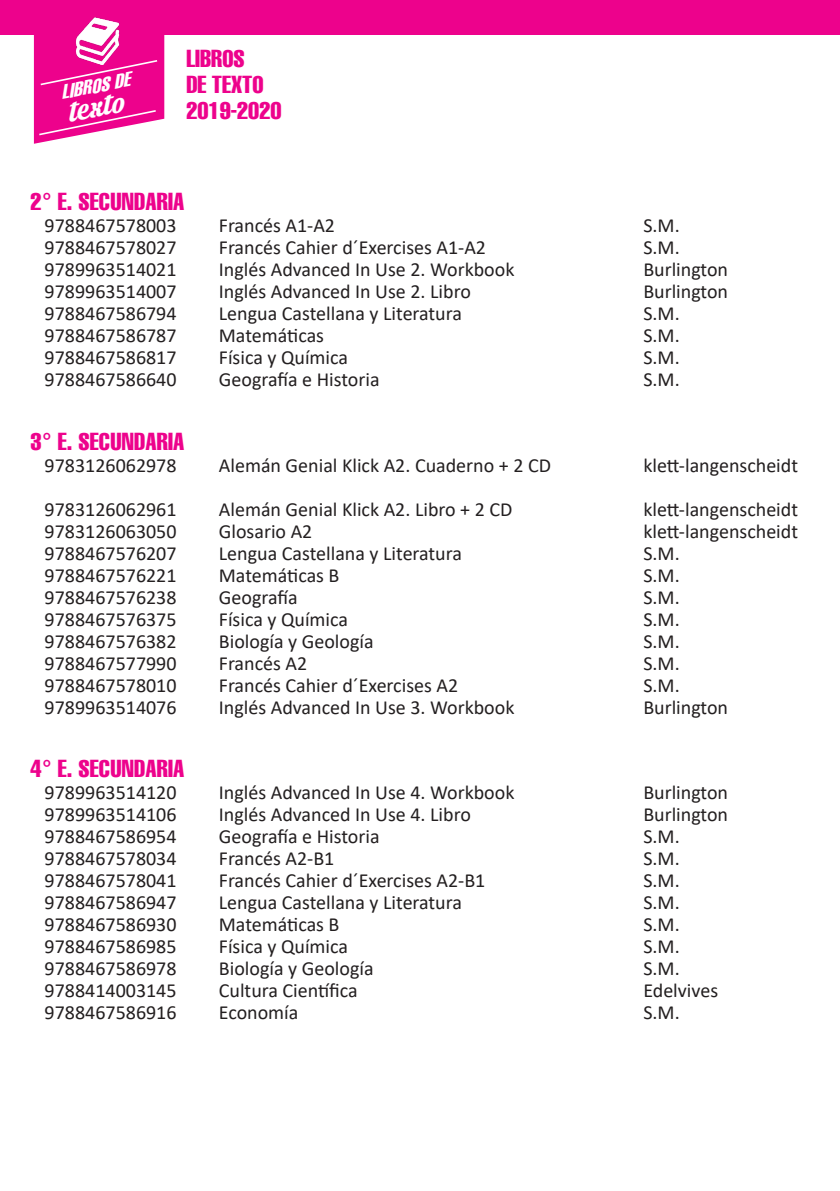
<style>
.page{position:relative;width:840px;height:1191px;background:#fff}
.page>*{position:absolute;margin:0;border:0;box-sizing:border-box;transform-origin:0 0}
.t1{font:37.2px "Krinkes Decor PERSONALUSE";color:#fff}
.t2{font:extra-condensed 24px/26px "Helvetica";letter-spacing:.01em;color:#ed028c}
.t3{font:20px "Calibri";color:#231f20}
.t4{font:italic extra-condensed 19.4px "Helvetica";color:#fff}
</style>
<div class="page">
<div style="left:0;top:0;width:839px;height:35px;background:#ed028c"></div>
<svg style="left:34px;top:17px;width:130px;height:127px"></svg>
<img style="left:74px;top:18px;width:47px;height:46px">
<p class="t2" style="left:186px;top:44px;width:79px">LIBROS<br>DE TEXTO</p>
<p class="t4" style="left:58px;top:80px;width:71px;rotate:-11deg">LIBROS DE</p>
<h1 class="t1" style="left:64px;top:88px;width:58px;rotate:-11deg">texto</h1>
<p class="t2" style="left:186px;top:96px;width:97px">2019-2020</p>
<p class="t2" style="left:31px;top:188px;width:155px">2º E. SECUNDARIA</p>
<p class="t3" style="left:45px;top:212px;width:133px">9788467578003</p>
<p class="t3" style="left:219px;top:212px;width:118px">Francés A1-A2</p>
<p class="t3" style="left:643px;top:212px;width:38px">S.M.</p>
<p class="t3" style="left:45px;top:234px;width:133px">9788467578027</p>
<p class="t3" style="left:219px;top:234px;width:268px">Francés Cahier d´Exercises A1-A2</p>
<p class="t3" style="left:643px;top:234px;width:38px">S.M.</p>
<p class="t3" style="left:45px;top:256px;width:133px">9789963514021</p>
<p class="t3" style="left:219px;top:256px;width:297px">Inglés Advanced In Use 2. Workbook</p>
<p class="t3" style="left:643px;top:256px;width:86px">Burlington</p>
<p class="t3" style="left:45px;top:278px;width:133px">9789963514007</p>
<p class="t3" style="left:219px;top:278px;width:253px">Inglés Advanced In Use 2. Libro</p>
<p class="t3" style="left:643px;top:278px;width:86px">Burlington</p>
<p class="t3" style="left:45px;top:300px;width:133px">9788467586794</p>
<p class="t3" style="left:219px;top:300px;width:244px">Lengua Castellana y Literatura</p>
<p class="t3" style="left:643px;top:300px;width:38px">S.M.</p>
<p class="t3" style="left:45px;top:322px;width:133px">9788467586787</p>
<p class="t3" style="left:219px;top:322px;width:107px">Matemáticas</p>
<p class="t3" style="left:643px;top:322px;width:38px">S.M.</p>
<p class="t3" style="left:45px;top:344px;width:133px">9788467586817</p>
<p class="t3" style="left:219px;top:344px;width:131px">Física y Química</p>
<p class="t3" style="left:643px;top:344px;width:38px">S.M.</p>
<p class="t3" style="left:45px;top:366px;width:133px">9788467586640</p>
<p class="t3" style="left:219px;top:366px;width:162px">Geografía e Historia</p>
<p class="t3" style="left:643px;top:366px;width:38px">S.M.</p>
<p class="t2" style="left:31px;top:427px;width:155px">3º E. SECUNDARIA</p>
<p class="t3" style="left:45px;top:451px;width:133px">9783126062978</p>
<p class="t3" style="left:219px;top:451px;width:333px">Alemán Genial Klick A2. Cuaderno + 2 CD</p>
<p class="t3" style="left:643px;top:451px;width:156px">klett-langenscheidt</p>
<p class="t3" style="left:45px;top:495px;width:133px">9783126062961</p>
<p class="t3" style="left:219px;top:495px;width:295px">Alemán Genial Klick A2. Libro + 2 CD</p>
<p class="t3" style="left:643px;top:495px;width:156px">klett-langenscheidt</p>
<p class="t3" style="left:45px;top:517px;width:133px">9783126063050</p>
<p class="t3" style="left:219px;top:517px;width:95px">Glosario A2</p>
<p class="t3" style="left:643px;top:517px;width:156px">klett-langenscheidt</p>
<p class="t3" style="left:45px;top:539px;width:133px">9788467576207</p>
<p class="t3" style="left:219px;top:539px;width:244px">Lengua Castellana y Literatura</p>
<p class="t3" style="left:643px;top:539px;width:38px">S.M.</p>
<p class="t3" style="left:45px;top:561px;width:133px">9788467576221</p>
<p class="t3" style="left:219px;top:561px;width:122px">Matemáticas B</p>
<p class="t3" style="left:643px;top:561px;width:38px">S.M.</p>
<p class="t3" style="left:45px;top:583px;width:133px">9788467576238</p>
<p class="t3" style="left:219px;top:583px;width:80px">Geografía</p>
<p class="t3" style="left:643px;top:583px;width:38px">S.M.</p>
<p class="t3" style="left:45px;top:605px;width:133px">9788467576375</p>
<p class="t3" style="left:219px;top:605px;width:131px">Física y Química</p>
<p class="t3" style="left:643px;top:605px;width:38px">S.M.</p>
<p class="t3" style="left:45px;top:627px;width:133px">9788467576382</p>
<p class="t3" style="left:219px;top:627px;width:156px">Biología y Geología</p>
<p class="t3" style="left:643px;top:627px;width:38px">S.M.</p>
<p class="t3" style="left:45px;top:649px;width:133px">9788467577990</p>
<p class="t3" style="left:219px;top:649px;width:90px">Francés A2</p>
<p class="t3" style="left:643px;top:649px;width:38px">S.M.</p>
<p class="t3" style="left:45px;top:671px;width:133px">9788467578010</p>
<p class="t3" style="left:219px;top:671px;width:241px">Francés Cahier d´Exercises A2</p>
<p class="t3" style="left:643px;top:671px;width:38px">S.M.</p>
<p class="t3" style="left:45px;top:693px;width:133px">9789963514076</p>
<p class="t3" style="left:219px;top:693px;width:297px">Inglés Advanced In Use 3. Workbook</p>
<p class="t3" style="left:643px;top:693px;width:86px">Burlington</p>
<p class="t2" style="left:31px;top:755px;width:155px">4º E. SECUNDARIA</p>
<p class="t3" style="left:45px;top:778px;width:133px">9789963514120</p>
<p class="t3" style="left:219px;top:778px;width:297px">Inglés Advanced In Use 4. Workbook</p>
<p class="t3" style="left:643px;top:778px;width:86px">Burlington</p>
<p class="t3" style="left:45px;top:800px;width:133px">9789963514106</p>
<p class="t3" style="left:219px;top:800px;width:253px">Inglés Advanced In Use 4. Libro</p>
<p class="t3" style="left:643px;top:800px;width:86px">Burlington</p>
<p class="t3" style="left:45px;top:822px;width:133px">9788467586954</p>
<p class="t3" style="left:219px;top:822px;width:162px">Geografía e Historia</p>
<p class="t3" style="left:643px;top:822px;width:38px">S.M.</p>
<p class="t3" style="left:45px;top:844px;width:133px">9788467578034</p>
<p class="t3" style="left:219px;top:844px;width:117px">Francés A2-B1</p>
<p class="t3" style="left:643px;top:844px;width:38px">S.M.</p>
<p class="t3" style="left:45px;top:866px;width:133px">9788467578041</p>
<p class="t3" style="left:219px;top:866px;width:268px">Francés Cahier d´Exercises A2-B1</p>
<p class="t3" style="left:643px;top:866px;width:38px">S.M.</p>
<p class="t3" style="left:45px;top:888px;width:133px">9788467586947</p>
<p class="t3" style="left:219px;top:888px;width:244px">Lengua Castellana y Literatura</p>
<p class="t3" style="left:643px;top:888px;width:38px">S.M.</p>
<p class="t3" style="left:45px;top:910px;width:133px">9788467586930</p>
<p class="t3" style="left:219px;top:910px;width:122px">Matemáticas B</p>
<p class="t3" style="left:643px;top:910px;width:38px">S.M.</p>
<p class="t3" style="left:45px;top:932px;width:133px">9788467586985</p>
<p class="t3" style="left:219px;top:932px;width:131px">Física y Química</p>
<p class="t3" style="left:643px;top:932px;width:38px">S.M.</p>
<p class="t3" style="left:45px;top:954px;width:133px">9788467586978</p>
<p class="t3" style="left:219px;top:954px;width:156px">Biología y Geología</p>
<p class="t3" style="left:643px;top:954px;width:38px">S.M.</p>
<p class="t3" style="left:45px;top:976px;width:133px">9788414003145</p>
<p class="t3" style="left:219px;top:976px;width:140px">Cultura Científica</p>
<p class="t3" style="left:643px;top:976px;width:76px">Edelvives</p>
<p class="t3" style="left:45px;top:998px;width:133px">9788467586916</p>
<p class="t3" style="left:219px;top:998px;width:81px">Economía</p>
<p class="t3" style="left:643px;top:998px;width:38px">S.M.</p>
</div>
